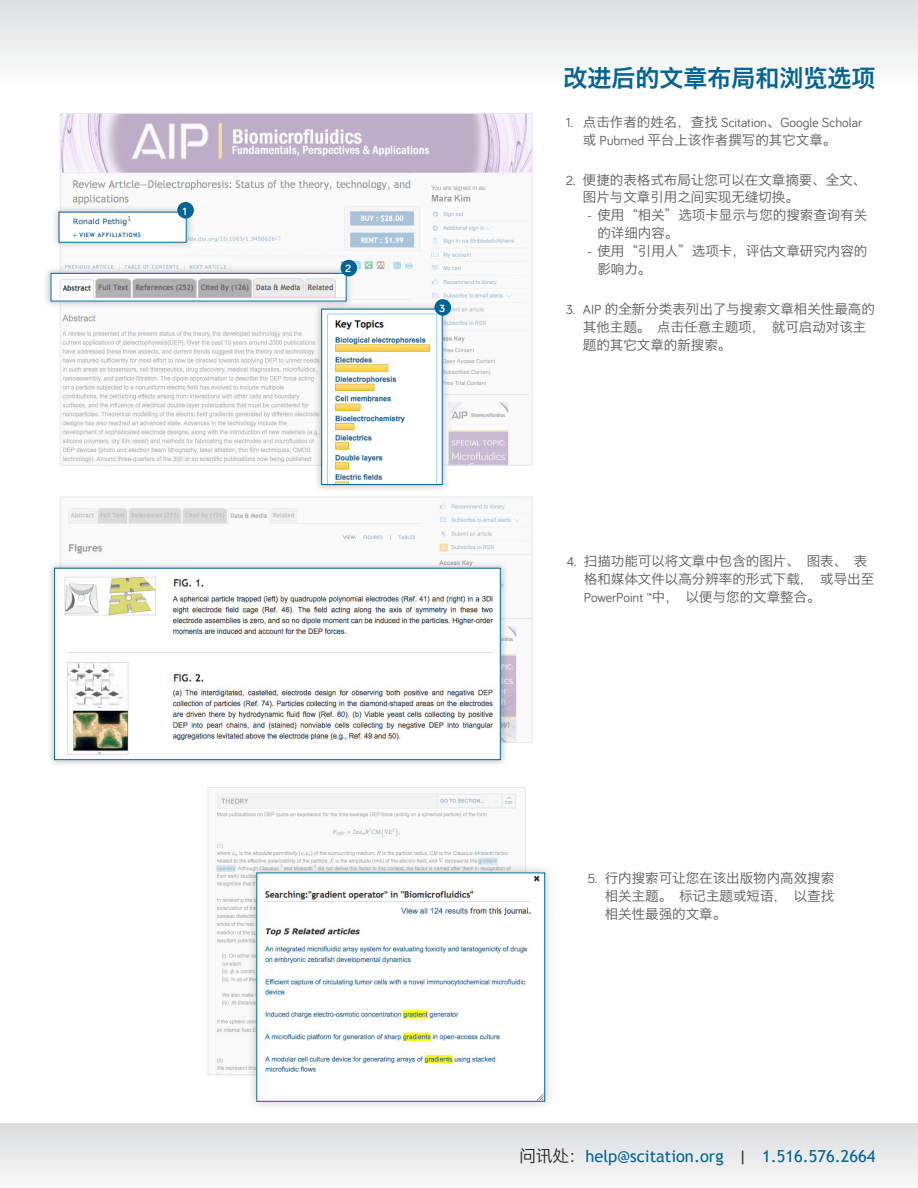
<style>
.page{position:relative;width:918px;height:1188px;background:#fff}
.page>*{position:absolute;margin:0;border:0;box-sizing:border-box;transform-origin:0 0}
.t1{font:24px "Hiragino Sans GB W6";color:#006494}
.t2{font:16.5px "Trebuchet MS";color:#006494}
.t3{font:13.5px/18px "Hiragino Sans GB W3";color:#57585a}
.t4{font:13.5px "Bariol";color:#57585a}
.t5{font:700 10.8px "Bariol";color:#fff}
.s1{font-family:"Hiragino Sans GB W3"}
.s2{font-family:"Bariol"}
.s3{font-family:"Hiragino Sans GB W3";color:#231f20}
.s4{color:#231f20}
</style>
<div class="page">
<div style="left:0;top:0;width:918px;height:87px;background:linear-gradient(to bottom,#dddfe1,#fefefe)"></div>
<div style="left:0;top:1123px;width:918px;height:65px;background:linear-gradient(to right,#e9eaeb,#e9eaeb)"></div>
<img style="left:62px;top:115px;width:469px;height:349px">
<img style="left:68px;top:499px;width:463px;height:242px">
<div style="left:51px;top:204px;width:143px;height:46px;background:#231f20;opacity:.25"></div>
<img style="left:61px;top:214px;width:124px;height:27px">
<div style="left:59px;top:212px;width:128px;height:31px;border:1px solid #006494"></div>
<div style="left:43px;top:265px;width:311px;height:44px;background:#231f20;opacity:.25"></div>
<img style="left:53px;top:275px;width:292px;height:24px">
<div style="left:51px;top:273px;width:296px;height:28px;border:1px solid #006494"></div>
<div style="left:46px;top:560px;width:462px;height:207px;background:#231f20;opacity:.25"></div>
<img style="left:56px;top:570px;width:443px;height:188px">
<div style="left:54px;top:568px;width:447px;height:192px;border:1px solid #006494"></div>
<img style="left:216px;top:793px;width:300px;height:278px">
<div style="left:247px;top:863px;width:308px;height:249px;background:#231f20;opacity:.25"></div>
<img style="left:258px;top:875px;width:285px;height:225px">
<div style="left:256px;top:873px;width:289px;height:229px;border:1px solid #006494"></div>
<div style="left:314px;top:301px;width:136px;height:192px;background:#231f20;opacity:.25"></div>
<img style="left:323px;top:311px;width:118px;height:172px">
<div style="left:321px;top:309px;width:122px;height:176px;border:1px solid #006494"></div>
<div style="left:435px;top:299px;width:16px;height:17px;background:#006494;border-radius:50%"></div>
<div style="left:341px;top:260px;width:16px;height:16px;background:#006494;border-radius:50%"></div>
<div style="left:177px;top:202px;width:17px;height:17px;background:#006494;border-radius:50%"></div>
<p class="t5" style="left:183px;top:203px;width:5px">1</p>
<p class="t5" style="left:345px;top:261px;width:7px">2</p>
<p class="t5" style="left:439px;top:301px;width:8px">3</p>
<h1 class="t1" style="left:563px;top:62px;width:313px">改进后的文章布局和浏览选项</h1>
<p class="t4" style="left:566px;top:114px;width:298px">1. <span class="s1">点击作者的姓名，查找</span> Scitation<span class="s1">、</span>Google Scholar</p>
<p class="t3" style="left:583px;top:131px;width:255px">或 <span class="s2">Pubmed</span> 平台上该作者撰写的其它文章。</p>
<p class="t3" style="left:583px;top:170px;width:285px;text-indent:-17px"><span class="s2">2.</span> 便捷的表格式布局让您可以在文章摘要、全文、图片与文章引用之间实现无缝切换。</p>
<p class="t3" style="left:597px;top:206px;width:272px;text-indent:-10px"><span class="s2">-</span> 使用“相关”选项卡显示与您的搜索查询有关的详细内容。</p>
<p class="t3" style="left:597px;top:242px;width:272px;text-indent:-10px"><span class="s2">-</span> 使用“引用人”选项卡，评估文章研究内容的影响力。</p>
<p class="t3" style="left:583px;top:299px;width:293px;text-indent:-17px"><span class="s2">3. AIP</span> 的全新分类表列出了与搜索文章相关性最高的其他主题。点击任意主题项，就可启动对该主题的其它文章的新搜索。</p>
<p class="t3" style="left:584px;top:551px;width:292px;text-indent:-17px"><span class="s2">4.</span> 扫描功能可以将文章中包含的图片、图表、表格和媒体文件以高分辨率的形式下载，或导出至<br><span class="s2">PowerPoint ™</span>中，以便与您的文章整合。</p>
<p class="t3" style="left:605px;top:869px;width:231px;text-align:justify;text-indent:-17px"><span class="s2">5.</span> 行内搜索可让您在该出版物内高效搜索相关主题。标记主题或短语，以查找相关性最强的文章。</p>
<p class="t2" style="left:519px;top:1146px;width:358px"><span class="s3">问讯处：</span>help@scitation.org <span class="s4">|</span> 1.516.576.2664</p>
</div>
